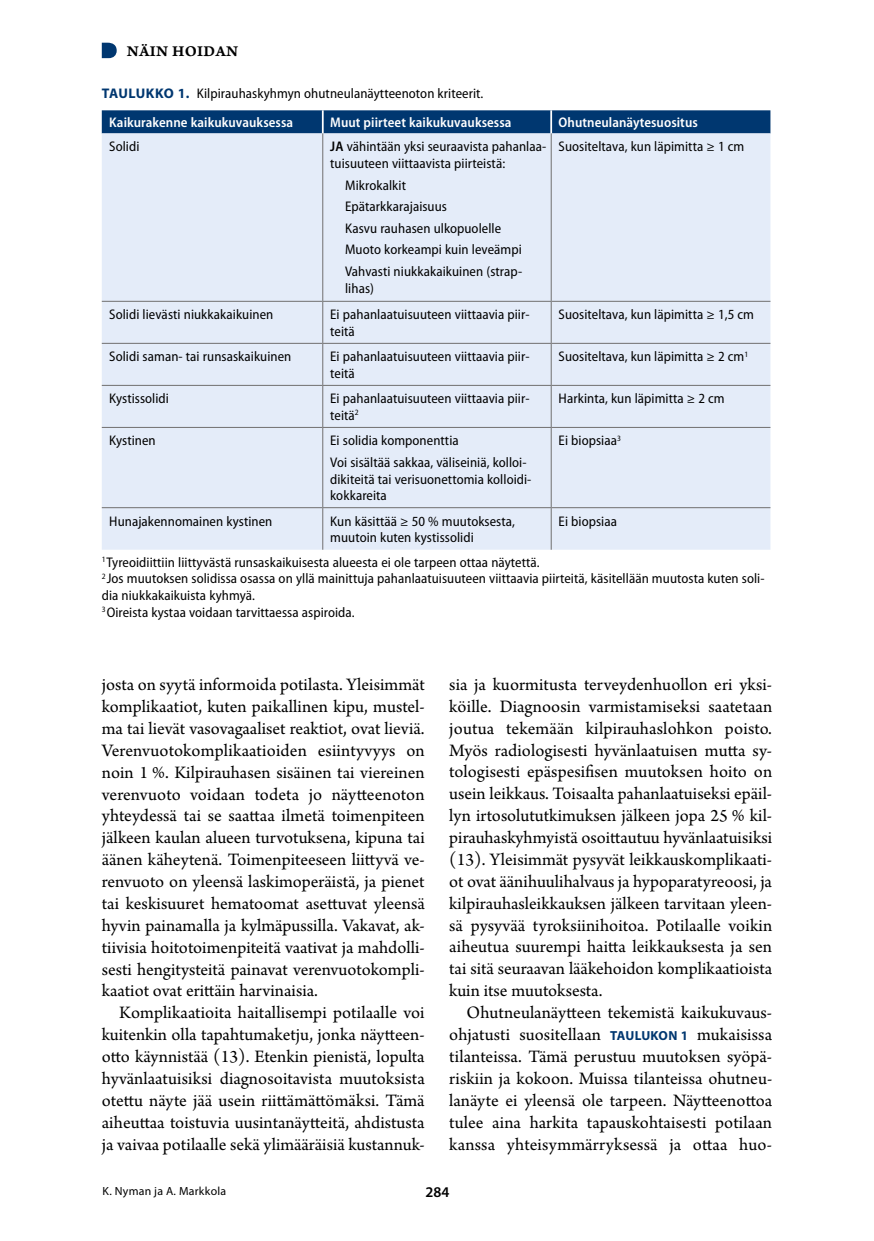
<style>
.page{position:relative;width:874px;height:1241px;background:#fff}
.page>*{position:absolute;margin:0;border:0;box-sizing:border-box;transform-origin:0 0}
.t1{font:18.38px/21.9px "Arno Pro";color:#000;text-align:justify}
.t2{font:15.75px "Arno Pro Smbd Caption";letter-spacing:.02em;color:#000}
.t3{font:600 14.88px "Myriad Pro";color:#000}
.t4{font:semi-condensed 14px/16.6px "Myriad Pro";letter-spacing:.005em;color:#000}
.t5{font:600 semi-condensed 14px "Myriad Pro";letter-spacing:.005em;color:#fff}
.t6{font:11.9px "Myriad Pro";letter-spacing:.02em;color:#000}
.s1{font-weight:700;font-stretch:normal;color:#003770}
.s2{font-weight:600;color:#fff}
.s3{font-weight:600}
.s4{font-family:"Myriad Pro";font-weight:700;font-size:13.12px;color:#003770}
</style>
<div class="page">
<div style="left:102px;top:133px;width:668px;height:416px;background:#e4ecf9"></div>
<div style="left:102px;top:110px;width:668px;height:23px;background:#003770"></div>
<hr style="left:550px;top:110px;width:2px;height:23px;background:#fff">
<hr style="left:322px;top:133px;width:1px;height:168px;background:#706f6f">
<hr style="left:550px;top:133px;width:1px;height:168px;background:#706f6f">
<hr style="left:322px;top:508px;width:1px;height:41px;background:#706f6f">
<hr style="left:550px;top:508px;width:1px;height:41px;background:#706f6f">
<hr style="left:102px;top:301px;width:220px;height:1px;background:#706f6f">
<hr style="left:322px;top:301px;width:229px;height:1px;background:#706f6f">
<hr style="left:551px;top:301px;width:219px;height:1px;background:#706f6f">
<hr style="left:102px;top:507px;width:220px;height:1px;background:#706f6f">
<hr style="left:322px;top:507px;width:229px;height:1px;background:#706f6f">
<hr style="left:551px;top:507px;width:219px;height:1px;background:#706f6f">
<hr style="left:322px;top:302px;width:1px;height:41px;background:#706f6f">
<hr style="left:550px;top:302px;width:1px;height:41px;background:#706f6f">
<hr style="left:102px;top:343px;width:220px;height:1px;background:#706f6f">
<hr style="left:322px;top:343px;width:229px;height:1px;background:#706f6f">
<hr style="left:322px;top:344px;width:1px;height:41px;background:#706f6f">
<hr style="left:551px;top:343px;width:219px;height:1px;background:#706f6f">
<hr style="left:550px;top:344px;width:1px;height:41px;background:#706f6f">
<hr style="left:102px;top:385px;width:220px;height:1px;background:#706f6f">
<hr style="left:322px;top:385px;width:229px;height:1px;background:#706f6f">
<hr style="left:322px;top:386px;width:1px;height:41px;background:#706f6f">
<hr style="left:551px;top:385px;width:219px;height:1px;background:#706f6f">
<hr style="left:550px;top:386px;width:1px;height:41px;background:#706f6f">
<hr style="left:102px;top:427px;width:220px;height:1px;background:#706f6f">
<hr style="left:322px;top:427px;width:229px;height:1px;background:#706f6f">
<hr style="left:322px;top:428px;width:1px;height:79px;background:#706f6f">
<hr style="left:551px;top:427px;width:219px;height:1px;background:#706f6f">
<hr style="left:550px;top:428px;width:1px;height:79px;background:#706f6f">
<svg style="left:102px;top:43px;width:15px;height:15px"></svg>
<p class="t2" style="left:127px;top:41px;width:113px">NÄIN HOIDAN</p>
<p class="t4" style="left:109px;top:79px;width:375px;line-height:28.7px;text-indent:-7px"><span class="s1">TAULUKKO 1.</span> Kilpirauhaskyhmyn ohutneulanäytteenoton kriteerit.<br><span class="s2">Kaikurakenne kaikukuvauksessa</span></p>
<p class="t5" style="left:330px;top:114px;width:183px">Muut piirteet kaikukuvauksessa</p>
<p class="t5" style="left:558px;top:114px;width:141px">Ohutneulanäytesuositus</p>
<p class="t4" style="left:109px;top:138px;width:32px">Solidi</p>
<p class="t4" style="left:330px;top:138px;width:217px"><span class="s3">JA</span> vähintään yksi seuraavista pahanlaa&shy;tuisuuteen viittaavista piirteistä:</p>
<p class="t4" style="left:345px;top:174px;width:178px;line-height:21.5px">Mikrokalkit<br>Epätarkkarajaisuus<br>Kasvu rauhasen ulkopuolelle<br>Muoto korkeampi kuin leveämpi<br>Vahvasti niukkakaikuinen (strap-</p>
<p class="t4" style="left:345px;top:279px;width:30px">lihas)</p>
<p class="t4" style="left:558px;top:138px;width:187px">Suositeltava, kun läpimitta ≥ 1 cm</p>
<p class="t4" style="left:109px;top:306px;width:166px">Solidi lievästi niukkakaikuinen</p>
<p class="t4" style="left:330px;top:306px;width:201px">Ei pahanlaatuisuuteen viittaavia piir&shy;teitä</p>
<p class="t4" style="left:558px;top:306px;width:197px">Suositeltava, kun läpimitta ≥ 1,5 cm</p>
<p class="t4" style="left:109px;top:348px;width:183px">Solidi saman- tai runsaskaikuinen</p>
<p class="t4" style="left:330px;top:348px;width:201px">Ei pahanlaatuisuuteen viittaavia piir&shy;teitä</p>
<p class="t4" style="left:558px;top:348px;width:191px">Suositeltava, kun läpimitta ≥ 2 cm<sup>1</sup></p>
<p class="t4" style="left:109px;top:390px;width:61px">Kystissolidi</p>
<p class="t4" style="left:330px;top:390px;width:201px">Ei pahanlaatuisuuteen viittaavia piir&shy;teitä<sup>2</sup></p>
<p class="t4" style="left:558px;top:390px;width:167px">Harkinta, kun läpimitta ≥ 2 cm</p>
<p class="t4" style="left:109px;top:432px;width:48px">Kystinen</p>
<p class="t4" style="left:330px;top:429px;width:198px;line-height:21.5px">Ei solidia komponenttia<br>Voi sisältää sakkaa, väliseiniä, kolloi-</p>
<p class="t4" style="left:330px;top:470px;width:203px">dikiteitä tai verisuonettomia kolloidi&shy;kokkareita</p>
<p class="t4" style="left:558px;top:432px;width:64px">Ei biopsiaa<sup>3</sup></p>
<p class="t4" style="left:109px;top:512px;width:164px">Hunajakennomainen kystinen</p>
<p class="t4" style="left:330px;top:512px;width:186px">Kun käsittää ≥ 50 % muutoksesta, muutoin kuten kystissolidi</p>
<p class="t4" style="left:558px;top:512px;width:60px">Ei biopsiaa</p>
<p class="t4" style="left:102px;top:553px;width:664px"><sup>1</sup>Tyreoidiittiin liittyvästä runsaskaikuisesta alueesta ei ole tarpeen ottaa näytettä.<br><sup>2</sup> Jos muutoksen solidissa osassa on yllä mainittuja pahanlaatuisuuteen viittaavia piirteitä, käsitellään muutosta kuten soli&shy;dia niukkakaikuista kyhmyä.<br><sup>3</sup>Oireista kystaa voidaan tarvittaessa aspiroida.</p>
<p class="t1" style="left:102px;top:674px;width:324px">josta on syytä informoida potilasta. Yleisimmät komplikaatiot, kuten paikallinen kipu, mustel&shy;ma tai lievät vasovagaaliset reaktiot, ovat lieviä.<br>Verenvuotokomplikaatioiden esiintyvyys on noin 1 %. Kilpirauhasen sisäinen tai viereinen verenvuoto voidaan todeta jo näytteenoton yhteydessä tai se saattaa ilmetä toimenpiteen jälkeen kaulan alueen turvotuksena, kipuna tai äänen käheytenä. Toimenpiteeseen liittyvä ve&shy;renvuoto on yleensä laskimoperäistä, ja pienet tai keskisuuret hematoomat asettuvat yleensä hyvin painamalla ja kylmäpussilla. Vakavat, ak&shy;tiivisia hoitotoimenpiteitä vaativat ja mahdolli&shy;sesti hengitysteitä painavat verenvuotokompli&shy;kaatiot ovat erittäin harvinaisia.</p>
<p class="t1" style="left:102px;top:1002px;width:324px;text-indent:17px">Komplikaatioita haitallisempi potilaalle voi kuitenkin olla tapahtumaketju, jonka näytteen&shy;otto käynnistää (13). Etenkin pienistä, lopulta hyvänlaatuisiksi diagnosoitavista muutoksista otettu näyte jää usein riittämättömäksi. Tämä aiheuttaa toistuvia uusintanäytteitä, ahdistusta ja vaivaa potilaalle sekä ylimääräisiä kustannuk-</p>
<p class="t1" style="left:449px;top:674px;width:324px">sia ja kuormitusta terveydenhuollon eri yksi&shy;köille. Diagnoosin varmistamiseksi saatetaan joutua tekemään kilpirauhaslohkon poisto.<br>Myös radiologisesti hyvänlaatuisen mutta sy&shy;tologisesti epäspesifisen muutoksen hoito on usein leikkaus. Toisaalta pahanlaatuiseksi epäil&shy;lyn irtosolututkimuksen jälkeen jopa 25 % kil&shy;pirauhaskyhmyistä osoittautuu hyvänlaatuisiksi (13). Yleisimmät pysyvät leikkauskomplikaati&shy;ot ovat äänihuulihalvaus ja hypoparatyreoosi, ja kilpirauhasleikkauksen jälkeen tarvitaan yleen&shy;sä pysyvää tyroksiinihoitoa. Potilaalle voikin aiheutua suurempi haitta leikkauksesta ja sen tai sitä seuraavan lääkehoidon komplikaatioista kuin itse muutoksesta.</p>
<p class="t1" style="left:449px;top:1002px;width:324px;text-indent:17px">Ohutneulanäytteen tekemistä kaikukuvaus&shy;ohjatusti suositellaan <span class="s4">TAULUKON 1</span> mukaisissa tilanteissa. Tämä perustuu muutoksen syöpä&shy;riskiin ja kokoon. Muissa tilanteissa ohutneu&shy;lanäyte ei yleensä ole tarpeen. Näytteenottoa tulee aina harkita tapauskohtaisesti potilaan kanssa yhteisymmärryksessä ja ottaa huo-</p>
<p class="t6" style="left:102px;top:1183px;width:125px">K. Nyman ja A. Markkola</p>
<p class="t3" style="left:425px;top:1182px;width:25px">284</p>
</div>
